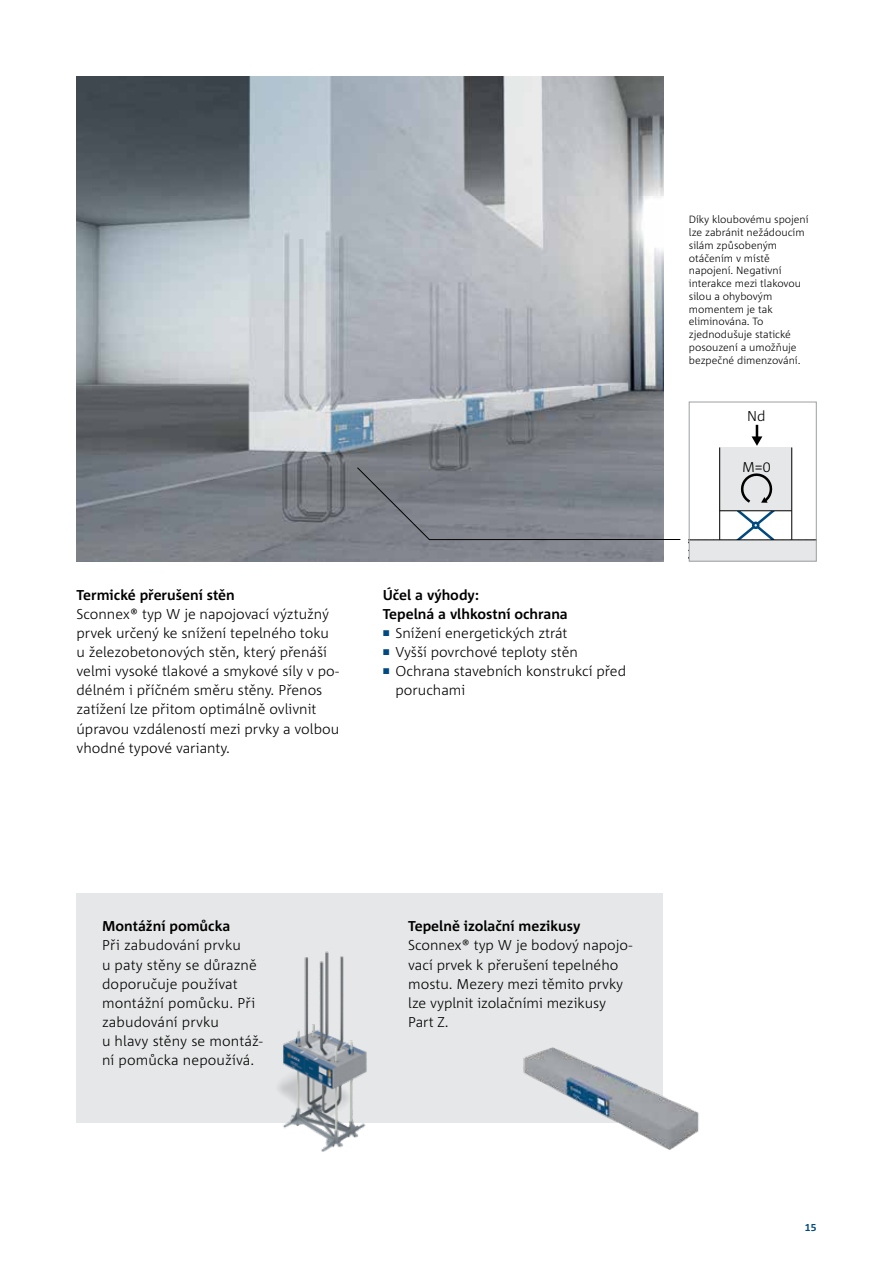
<style>
.page{position:relative;width:893px;height:1263px;background:#fff}
.page>*{position:absolute;margin:0;border:0;box-sizing:border-box;transform-origin:0 0}
.t1{font:300 14.25px/19.2px "Corpid Schoeck";color:#000}
.t2{font:700 14.25px/19.2px "Corpid Schoeck";color:#000}
.t3{font:300 10.5px/12.8px "Corpid Schoeck";color:#000}
.t4{font:700 10.5px "Corpid Schoeck";color:#004a80}
.s1{font-size:8.25px;color:#004a80}
</style>
<div class="page">
<img style="left:77px;top:77px;width:586px;height:484px">
<div style="left:720px;top:447px;width:72px;height:64px;background:#e6e7e8"></div>
<svg style="left:751px;top:425px;width:11px;height:21px"></svg>
<hr style="left:719px;top:447px;width:1px;height:93px;background:#000">
<hr style="left:791px;top:447px;width:1px;height:93px;background:#000">
<svg style="left:691px;top:472px;width:123px;height:87px"></svg>
<div style="left:689px;top:402px;width:127px;height:159px;border:1px solid #9d9fa2"></div>
<div style="left:77px;top:893px;width:586px;height:230px;background:#e6e7e8"></div>
<svg style="left:356px;top:467px;width:325px;height:73px"></svg>
<img style="left:523px;top:1047px;width:176px;height:103px">
<img style="left:279px;top:951px;width:88px;height:201px">
<p class="t2" style="left:77px;top:585px;width:160px">Termické přerušení stěn</p>
<p class="t1" style="left:77px;top:604px;width:264px">Sconnex® typ W je napojovací výztužný prvek určený ke snížení tepelného toku u železobetonových stěn, který přenáší velmi vysoké tlakové a smykové síly v po&shy;délném i příčném směru stěny. Přenos zatížení lze přitom optimálně ovlivnit úpravou vzdáleností mezi prvky a volbou vhodné typové varianty.</p>
<p class="t2" style="left:383px;top:585px;width:187px">Účel a výhody:<br>Tepelná a vlhkostní ochrana</p>
<p class="t1" style="left:383px;top:623px;width:186px"><span class="s1">■</span> Snížení energetických ztrát</p>
<p class="t1" style="left:383px;top:642px;width:197px"><span class="s1">■</span> Vyšší povrchové teploty stěn</p>
<p class="t1" style="left:395px;top:661px;width:232px;text-indent:-13px"><span class="s1">■</span> Ochrana stavebních konstrukcí před poruchami</p>
<p class="t3" style="left:689px;top:213px;width:121px">Díky kloubovému spojení lze zabránit nežádoucím silám způsobeným otáčením v místě napojení. Negativní interakce mezi tlakovou silou a ohybovým momentem je tak eliminována. To zjednodušuje statické posouzení a umožňuje bezpečné dimenzování.</p>
<p class="t1" style="left:747px;top:406px;width:20px">Nd</p>
<p class="t1" style="left:742px;top:457px;width:30px">M=0</p>
<p class="t2" style="left:102px;top:916px;width:130px">Montážní pomůcka</p>
<p class="t1" style="left:102px;top:936px;width:162px">Při zabudování prvku<br>u paty stěny se důrazně doporučuje používat montážní pomůcku. Při zabudování prvku<br>u hlavy stěny se montáž&shy;ní pomůcka nepoužívá.</p>
<p class="t2" style="left:408px;top:916px;width:174px">Tepelně izolační mezikusy</p>
<p class="t1" style="left:408px;top:936px;width:226px">Sconnex® typ W je bodový napojo&shy;vací prvek k přerušení tepelného mostu. Mezery mezi těmito prvky lze vyplnit izolačními mezikusy<br>Part Z.</p>
<p class="t4" style="left:805px;top:1221px;width:13px">15</p>
</div>
